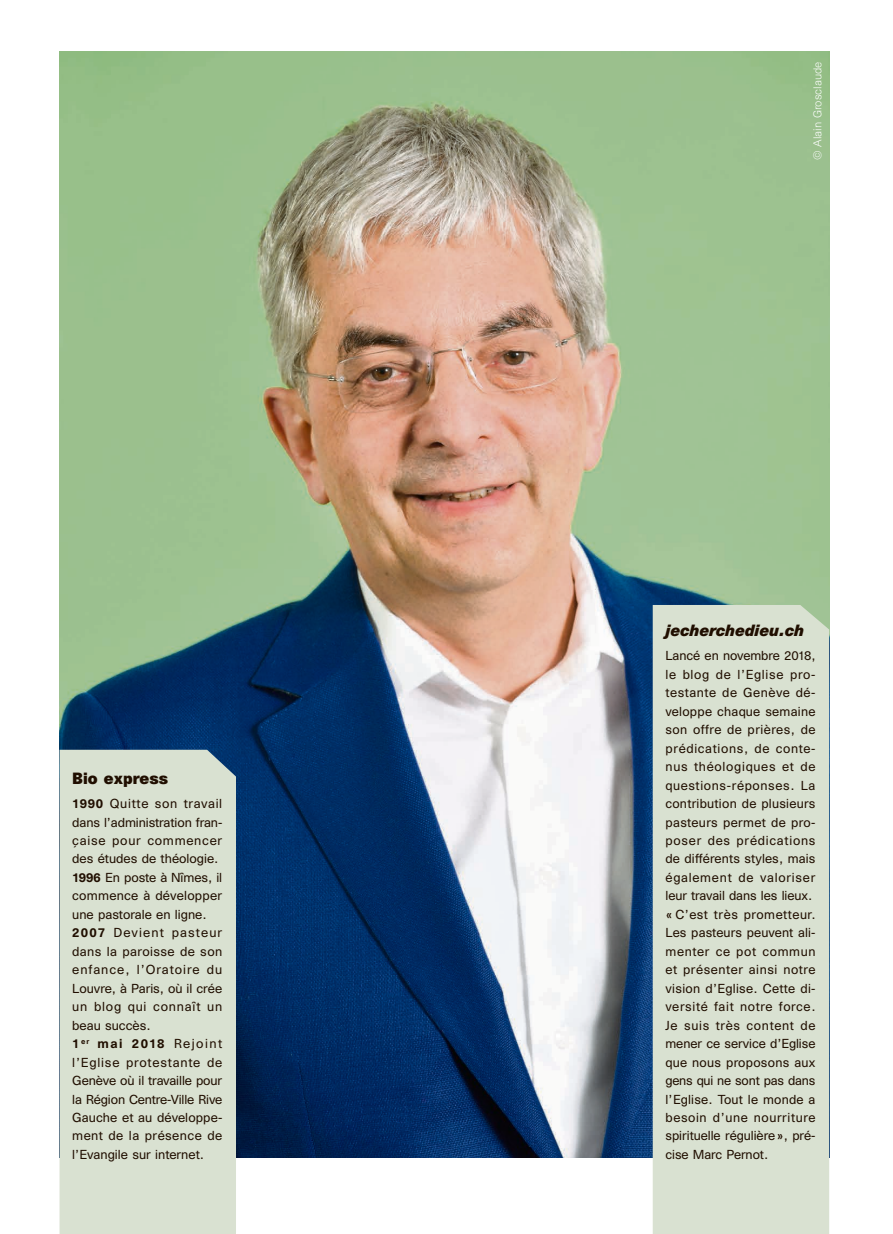
<style>
.page{position:relative;width:893px;height:1234px;background:#fff}
.page>*{position:absolute;margin:0;border:0;box-sizing:border-box;transform-origin:0 0}
.REF_Titre-encadre_in{font:italic 700 15px "Unica SB";color:#200e00}
.REF_Titre-encadre_in-2{font:700 15px "Unica SB";color:#200e00}
.REF_Titre-encadre_in-3{font:12px/18.5px "Unica SB";letter-spacing:-.005em;color:#200e00;text-align:justify}
.REF_Texte-encadre_in{font:12px/18.5px "Unica SB";color:#200e00;text-align:justify}
.REF_legendes_copyrig{font:300 10.5px "Unica SB";color:#fff}
.s1{font-weight:500}
</style>
<div class="page">
<img style="left:60px;top:51px;width:769px;height:1106px">
<div style="left:60px;top:749px;width:176px;height:484px;background:#d9e1d1"></div>
<div style="left:653px;top:605px;width:176px;height:628px;background:#d9e1d1"></div>
<p class="REF_Titre-encadre_in-2" style="left:72px;top:768px;width:97px">Bio express</p>
<p class="REF_Texte-encadre_in" style="left:72px;top:794px;width:152px"><span class="s1">1990</span> Quitte son travail dans l’administration fran&shy;çaise pour commencer des études de théologie.</p>
<p class="REF_Texte-encadre_in" style="left:72px;top:868px;width:151px"><span class="s1">1996</span> En poste à Nîmes, il commence à développer une pastorale en ligne.</p>
<p class="REF_Texte-encadre_in" style="left:72px;top:923px;width:152px"><span class="s1">2007</span> Devient pasteur dans la paroisse de son enfance, l’Oratoire du Louvre, à Paris, où il crée un blog qui connaît un beau succès.</p>
<p class="REF_Texte-encadre_in" style="left:72px;top:1034px;width:152px"><span class="s1">1</span><sup>er</sup> <span class="s1">mai 2018</span> Rejoint l’Eglise protestante de Genève où il travaille pour la Région Centre-Ville Rive Gauche et au développe&shy;ment de la présence de l’Evangile sur internet.</p>
<p class="REF_legendes_copyrig" style="left:811px;top:160px;width:100px;rotate:-90deg">© Alain Grosclaude</p>
<p class="REF_Titre-encadre_in" style="left:665px;top:620px;width:140px">jecherchedieu.ch</p>
<p class="REF_Titre-encadre_in-3" style="left:665px;top:647px;width:152px">Lancé en novembre 2018, le blog de l’Eglise pro&shy;testante de Genève dé&shy;veloppe chaque semaine son offre de prières, de prédications, de conte&shy;nus théologiques et de questions-réponses. La contribution de plusieurs pasteurs permet de pro&shy;poser des prédications de différents styles, mais également de valoriser leur travail dans les lieux.</p>
<p class="REF_Titre-encadre_in-3" style="left:665px;top:905px;width:152px">« C’est très prometteur.<br>Les pasteurs peuvent ali&shy;menter ce pot commun et présenter ainsi notre vision d’Eglise. Cette di&shy;versité fait notre force.<br>Je suis très content de mener ce service d’Eglise que nous proposons aux gens qui ne sont pas dans l’Eglise. Tout le monde a besoin d’une nourriture spirituelle régulière », pré&shy;cise Marc Pernot.</p>
</div>
